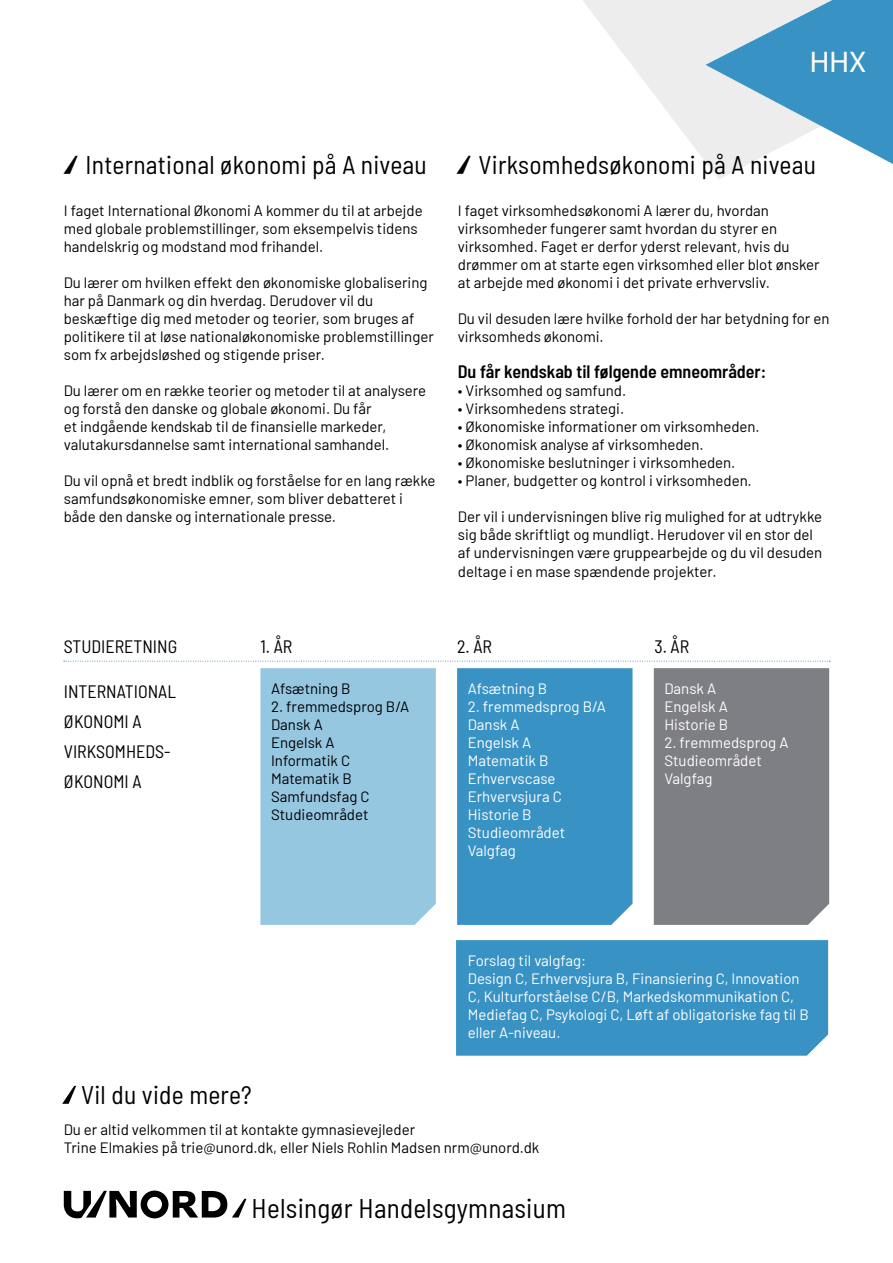
<style>
.page{position:relative;width:893px;height:1263px;background:#fff}
.page>*{position:absolute;margin:0;border:0;box-sizing:border-box;transform-origin:0 0}
.t1{font:30px "Myriad Pro";color:#fff}
.t2{font:semi-condensed 27px "Barlow";letter-spacing:.01em;color:#000}
.t3{font:semi-condensed 25.5px "Barlow";letter-spacing:.01em;color:#000}
.t4{font:semi-condensed 18px/30px "Barlow";color:#000}
.t5{font:600 semi-condensed 18px "Barlow";color:#000}
.t6{font:15px/18px "Barlow";color:#000}
.t7{font:15px/18px "Barlow";color:#fff}
.s1{font-family:"slash";font-stretch:normal}
</style>
<div class="page">
<svg style="left:64px;top:1190px;width:182px;height:28px"></svg>
<svg style="left:62px;top:1086px;width:14px;height:18px"></svg>
<svg style="left:583px;top:0;width:122px;height:161px"></svg>
<svg style="left:705px;top:0;width:188px;height:179px"></svg>
<div style="left:457px;top:668px;width:175px;height:257px;background:#3892c4"></div>
<div style="left:260px;top:668px;width:176px;height:257px;background:#96c7e1"></div>
<div style="left:654px;top:668px;width:175px;height:257px;background:#7e7e85"></div>
<div style="left:456px;top:940px;width:372px;height:116px;background:#3892c4"></div>
<svg style="left:64px;top:661px;width:766px;height:1px"></svg>
<h1 class="t1" style="left:810px;top:43px;width:58px">HHX</h1>
<h3 class="t3" style="left:64px;top:147px;width:754px"><span class="s1">/</span> International økonomi på A niveau <span class="s1">/</span> Virksomhedsøkonomi på A niveau</h3>
<p class="t6" style="left:64px;top:201px;width:360px">I faget International Økonomi A kommer du til at arbejde med globale problemstillinger, som eksempelvis tidens handelskrig og modstand mod frihandel.</p>
<p class="t6" style="left:64px;top:273px;width:372px">Du lærer om hvilken effekt den økonomiske globalisering har på Danmark og din hverdag. Derudover vil du beskæftige dig med metoder og teorier, som bruges af politikere til at løse nationaløkonomiske problemstillinger som fx arbejdsløshed og stigende priser.</p>
<p class="t6" style="left:64px;top:381px;width:364px">Du lærer om en række teorier og metoder til at analysere og forstå den danske og globale økonomi. Du får<br>et indgående kendskab til de finansielle markeder, valutakursdannelse samt international samhandel.</p>
<p class="t6" style="left:64px;top:471px;width:373px">Du vil opnå et bredt indblik og forståelse for en lang række samfundsøkonomiske emner, som bliver debatteret i både den danske og internationale presse.</p>
<p class="t6" style="left:458px;top:201px;width:363px">I faget virksomhedsøkonomi A lærer du, hvordan virksomheder fungerer samt hvordan du styrer en virksomhed. Faget er derfor yderst relevant, hvis du drømmer om at starte egen virksomhed eller blot ønsker at arbejde med økonomi i det private erhvervsliv.</p>
<p class="t6" style="left:458px;top:309px;width:373px">Du vil desuden lære hvilke forhold der har betydning for en virksomheds økonomi.</p>
<p class="t5" style="left:458px;top:359px;width:310px">Du får kendskab til følgende emneområder:</p>
<p class="t6" style="left:458px;top:381px;width:170px">• Virksomhed og samfund.</p>
<p class="t6" style="left:458px;top:399px;width:168px">• Virksomhedens strategi.</p>
<p class="t6" style="left:458px;top:417px;width:303px">• Økonomiske informationer om virksomheden.</p>
<p class="t6" style="left:458px;top:435px;width:247px">• Økonomisk analyse af virksomheden.</p>
<p class="t6" style="left:458px;top:453px;width:279px">• Økonomiske beslutninger i virksomheden.</p>
<p class="t6" style="left:458px;top:471px;width:295px">• Planer, budgetter og kontrol i virksomheden.</p>
<p class="t6" style="left:458px;top:507px;width:366px">Der vil i undervisningen blive rig mulighed for at udtrykke sig både skriftligt og mundligt. Herudover vil en stor del af undervisningen være gruppearbejde og du vil desuden deltage i en mase spændende projekter.</p>
<p class="t4" style="left:64px;top:630px;width:115px">STUDIERETNING</p>
<p class="t4" style="left:260px;top:630px;width:33px">1. ÅR</p>
<p class="t4" style="left:457px;top:630px;width:36px">2. ÅR</p>
<p class="t4" style="left:654px;top:630px;width:36px">3. ÅR</p>
<p class="t6" style="left:271px;top:678px;width:81px">Afsætning B</p>
<p class="t6" style="left:271px;top:696px;width:140px">2. fremmedsprog B/A<br>Dansk A<br>Engelsk A<br>Informatik C<br>Matematik B<br>Samfundsfag C<br>Studieområdet</p>
<p class="t7" style="left:664px;top:678px;width:65px">Dansk A<br>Engelsk A<br>Historie B</p>
<p class="t7" style="left:664px;top:732px;width:126px">2. fremmedsprog A<br>Studieområdet<br>Valgfag</p>
<p class="t7" style="left:468px;top:679px;width:81px">Afsætning B</p>
<p class="t7" style="left:468px;top:697px;width:140px">2. fremmedsprog B/A<br>Dansk A<br>Engelsk A<br>Matematik B<br>Erhvervscase<br>Erhvervsjura C<br>Historie B<br>Studieområdet<br>Valgfag</p>
<p class="t4" style="left:64px;top:675px;width:114px">INTERNATIONAL<br>ØKONOMI A<br>VIRKSOMHEDS-<br>ØKONOMI A</p>
<p class="t7" style="left:468px;top:950px;width:343px">Forslag til valgfag:<br>Design C, Erhvervsjura B, Finansiering C, Innovation C, Kulturforståelse C/B, Markedskommunikation C, Mediefag C, Psykologi C, Løft af obligatoriske fag til B eller A-niveau.</p>
<h3 class="t3" style="left:81px;top:1076px;width:172px">Vil du vide mere?</h3>
<p class="t6" style="left:64px;top:1119px;width:477px">Du er altid velkommen til at kontakte gymnasievejleder<br>Trine Elmakies på trie@unord.dk, eller Niels Rohlin Madsen nrm@unord.dk</p>
<h2 class="t2" style="left:252px;top:1188px;width:316px">Helsingør Handelsgymnasium</h2>
</div>
